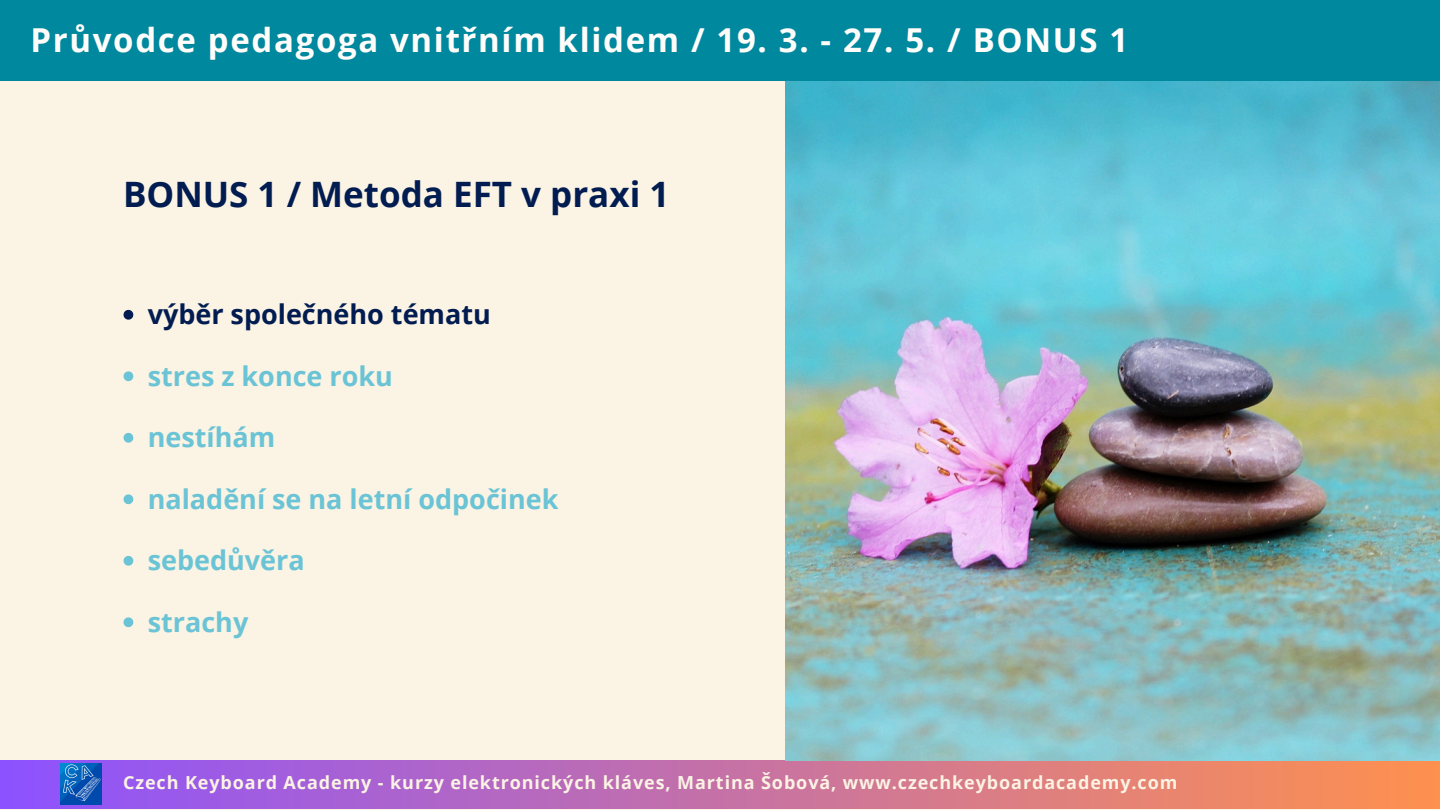
<style>
.page{position:relative;width:1440px;height:810px;background:#fbf3e4}
.page>*{position:absolute;margin:0;border:0;box-sizing:border-box;transform-origin:0 0}
.t1{font:700 35px "Open Sans";color:#011c50}
.t2{font:700 33px "Open Sans";letter-spacing:.05em;color:#fffdfa}
.t3{font:700 27px "Open Sans";color:#6ac4d5}
.t4{font:700 27px "Open Sans";color:#011c50}
.t5{font:700 18px "Open Sans";letter-spacing:.05em;color:#fbf3e4}
</style>
<div class="page">
<div style="left:0;top:760px;width:1440px;height:49px;background:linear-gradient(to right,#8752fd,#ff914f)"></div>
<img style="left:60px;top:763px;width:41px;height:41px">
<div style="left:0;top:0;width:1440px;height:81px;background:#00889f"></div>
<img style="left:786px;top:81px;width:654px;height:679px">
<svg style="left:124px;top:310px;width:9px;height:10px"></svg>
<svg style="left:124px;top:371px;width:9px;height:10px"></svg>
<svg style="left:124px;top:433px;width:9px;height:10px"></svg>
<svg style="left:124px;top:494px;width:9px;height:10px"></svg>
<svg style="left:124px;top:556px;width:9px;height:10px"></svg>
<svg style="left:124px;top:617px;width:9px;height:10px"></svg>
<p class="t2" style="left:31px;top:17px;width:1099px">Průvodce pedagoga vnitřním klidem / 19. 3. - 27. 5. / BONUS 1</p>
<p class="t1" style="left:123px;top:170px;width:548px">BONUS 1 / Metoda EFT v praxi 1</p>
<p class="t4" style="left:148px;top:295px;width:345px">výběr společného tématu</p>
<p class="t3" style="left:148px;top:357px;width:247px">stres z konce roku</p>
<p class="t3" style="left:148px;top:418px;width:129px">nestíhám</p>
<p class="t3" style="left:148px;top:480px;width:412px">naladění se na letní odpočinek</p>
<p class="t3" style="left:148px;top:541px;width:158px">sebedůvěra</p>
<p class="t3" style="left:148px;top:603px;width:102px">strachy</p>
<p class="t5" style="left:123px;top:770px;width:1056px">Czech Keyboard Academy - kurzy elektronických kláves, Martina Šobová, www.czechkeyboardacademy.com</p>
</div>
